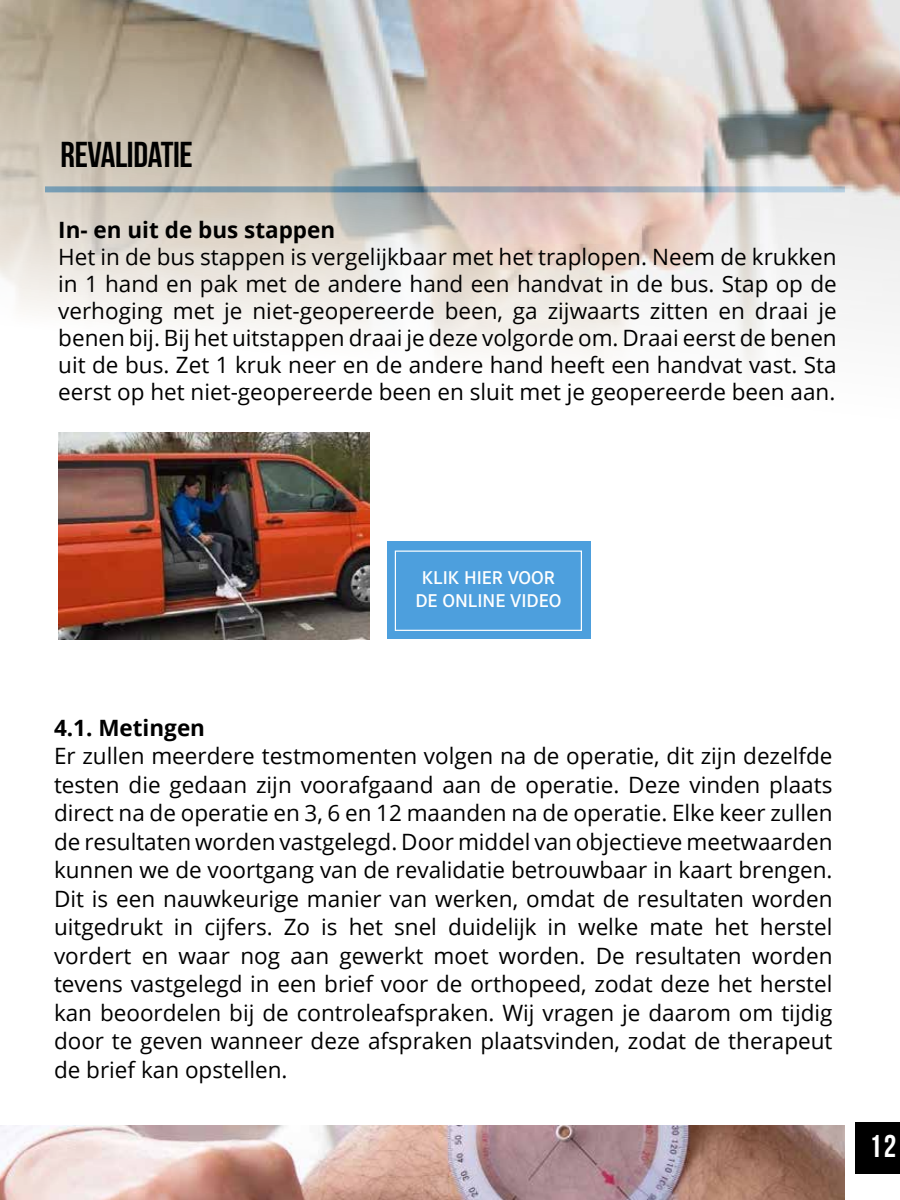
<style>
.page{position:relative;width:900px;height:1200px;background:#fff}
.page>*{position:absolute;margin:0;border:0;box-sizing:border-box;transform-origin:0 0}
.t1{font:36px "Bebas Neue";letter-spacing:-.01em;color:#000}
.t2{font:31.5px "Bebas Neue";color:#fff}
.t3{font:22.5px/28.5px "Open Sans";color:#000;text-align:justify}
.t4{font:700 22.5px "Open Sans";color:#000}
.t5{font:600 19.2px/22.8px "Corporate S";color:#fff;text-align:center}
</style>
<div class="page">
<div style="left:855px;top:1122px;width:45px;height:52px;background:#000"></div>
<img style="left:0;top:0;width:900px;height:373px">
<img style="left:0;top:1126px;width:844px;height:74px">
<div style="left:387px;top:542px;width:203px;height:97px;background:#4d9fdd"></div>
<div style="left:395px;top:551px;width:187px;height:80px;border:1px solid #fff"></div>
<img style="left:58px;top:432px;width:312px;height:207px">
<h1 class="t1" style="left:61px;top:135px;width:134px">REVALIDATIE</h1>
<p class="t4" style="left:58px;top:214px;width:279px">In- en uit de bus stappen</p>
<p class="t3" style="left:58px;top:242px;width:780px;line-height:27px">Het in de bus stappen is vergelijkbaar met het traplopen. Neem de krukken in 1 hand en pak met de andere hand een handvat in de bus. Stap op de verhoging met je niet-geopereerde been, ga zijwaarts zitten en draai je benen bij. Bij het uitstappen draai je deze volgorde om. Draai eerst de benen uit de bus. Zet 1 kruk neer en de andere hand heeft een handvat vast. Sta eerst op het niet-geopereerde been en sluit met je geopereerde been aan.</p>
<p class="t5" style="left:415px;top:566px;width:148px">KLIK HIER VOOR<br>DE ONLINE VIDEO</p>
<p class="t4" style="left:54px;top:712px;width:153px">4.1. Metingen</p>
<p class="t3" style="left:54px;top:741px;width:780px">Er zullen meerdere testmomenten volgen na de operatie, dit zijn dezelfde testen die gedaan zijn voorafgaand aan de operatie. Deze vinden plaats direct na de operatie en 3, 6 en 12 maanden na de operatie. Elke keer zullen de resultaten worden vastgelegd. Door middel van objectieve meetwaarden kunnen we de voortgang van de revalidatie betrouwbaar in kaart brengen.<br>Dit is een nauwkeurige manier van werken, omdat de resultaten worden uitgedrukt in cijfers. Zo is het snel duidelijk in welke mate het herstel vordert en waar nog aan gewerkt moet worden. De resultaten worden tevens vastgelegd in een brief voor de orthopeed, zodat deze het herstel kan beoordelen bij de controleafspraken. Wij vragen je daarom om tijdig door te geven wanneer deze afspraken plaatsvinden, zodat de therapeut de brief kan opstellen.</p>
<h2 class="t2" style="left:869px;top:1129px;width:29px">12</h2>
</div>
